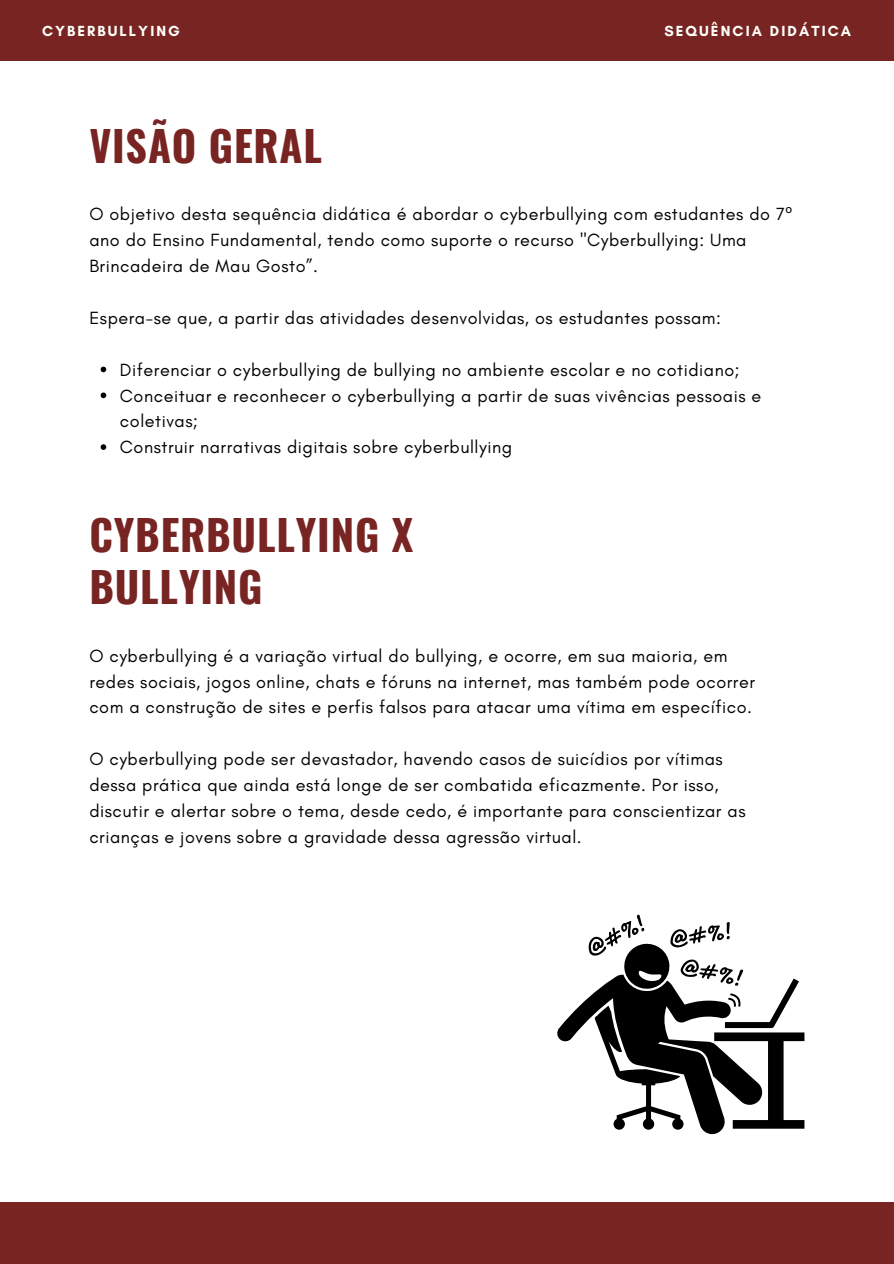
<style>
.page{position:relative;width:894px;height:1264px;background:#fff}
.page>*{position:absolute;margin:0;border:0;box-sizing:border-box;transform-origin:0 0}
.t1{font:700 41.85px/51.8px "Oswald";letter-spacing:.02em;color:#772423}
.t2{font:18px/25.8px "Glacial Indifference";letter-spacing:.03em;color:#000}
.t3{font:700 14.85px "Glacial Indifference";letter-spacing:.14em;color:#fffff9}
.s1{font-family:"Noto Sans"}
</style>
<div class="page">
<div style="left:0;top:0;width:893px;height:60px;background:#772423"></div>
<div style="left:0;top:1202px;width:893px;height:61px;background:#772423"></div>
<svg style="left:557px;top:914px;width:247px;height:220px"></svg>
<svg style="left:101px;top:366px;width:5px;height:6px"></svg>
<svg style="left:101px;top:392px;width:5px;height:6px"></svg>
<svg style="left:101px;top:444px;width:5px;height:6px"></svg>
<p class="t3" style="left:42px;top:22px;width:139px">CYBERBULLYING</p>
<p class="t3" style="left:664px;top:22px;width:188px">SEQUÊNCIA DIDÁTICA</p>
<p class="t1" style="left:89px;top:118px;width:234px">VISÃO GERAL</p>
<h1 class="t2" style="left:89px;top:201px;width:704px">O objetivo desta sequência didática é abordar o cyberbullying com estudantes do 7<span class="s1">º </span>ano do Ensino Fundamental, tendo como suporte o recurso "Cyberbullying: Uma<br>Brincadeira de Mau Gosto”.</h1>
<h2 class="t2" style="left:89px;top:305px;width:633px">Espera-se que, a partir das atividades desenvolvidas, os estudantes possam:</h2>
<h2 class="t2" style="left:120px;top:356px;width:621px">Diferenciar o cyberbullying de bullying no ambiente escolar e no cotidiano;</h2>
<p class="t2" style="left:120px;top:382px;width:642px">Conceituar e reconhecer o cyberbullying a partir de suas vivências pessoais e coletivas;</p>
<p class="t2" style="left:120px;top:434px;width:393px">Construir narrativas digitais sobre cyberbullying</p>
<h2 class="t1" style="left:89px;top:507px;width:325px">CYBERBULLYING X<br>BULLYING</h2>
<p class="t2" style="left:89px;top:642px;width:667px">O cyberbullying é a variação virtual do bullying, e ocorre, em sua maioria, em redes sociais, jogos online, chats e fóruns na internet, mas também pode ocorrer com a construção de sites e perfis falsos para atacar uma vítima em específico.</p>
<h1 class="t2" style="left:89px;top:746px;width:657px">O cyberbullying pode ser devastador, havendo casos de suicídios por vítimas dessa prática que ainda está longe de ser combatida eficazmente. Por isso, discutir e alertar sobre o tema, desde cedo, é importante para conscientizar as crianças e jovens sobre a gravidade dessa agressão virtual.</h1>
</div>
